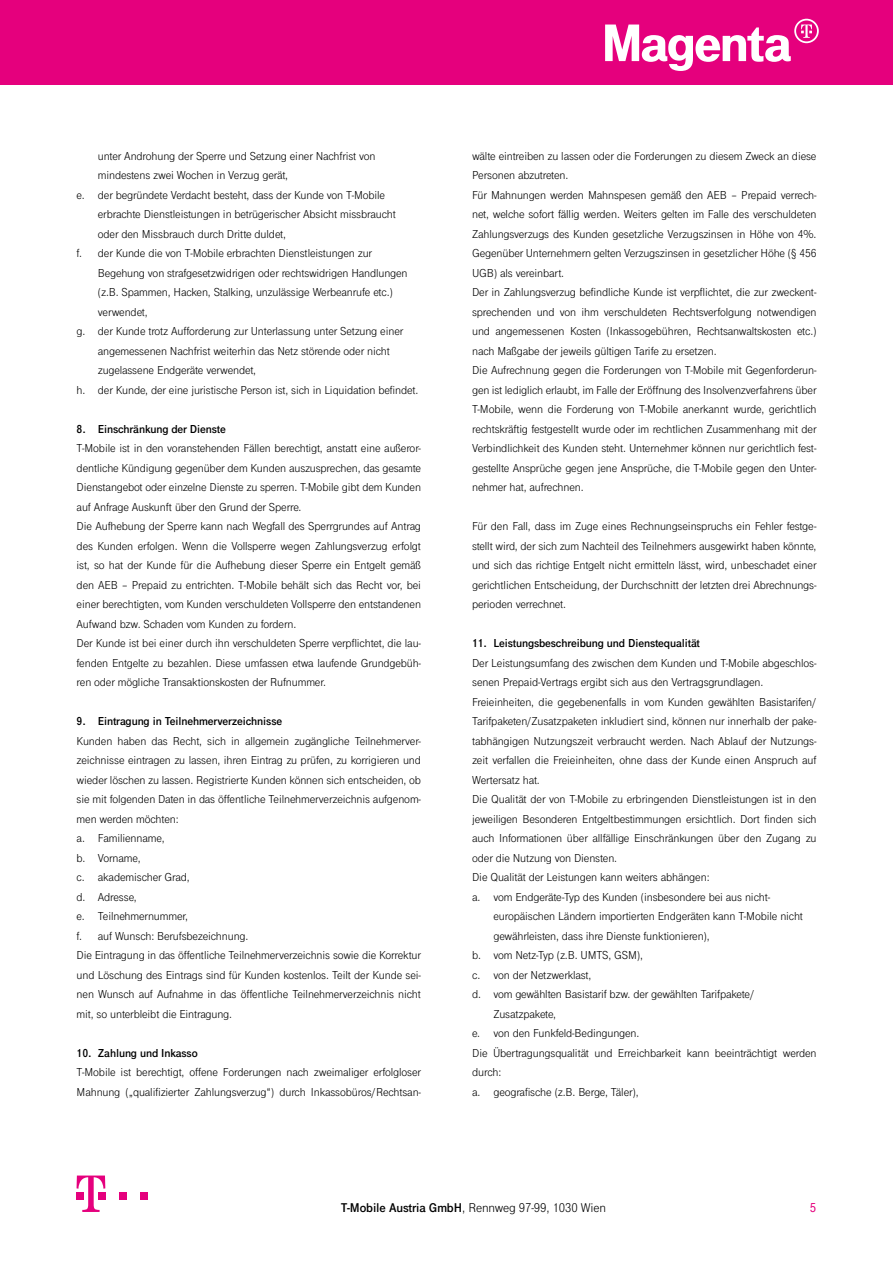
<style>
.page{position:relative;width:893px;height:1263px;background:#fff}
.page>*{position:absolute;margin:0;border:0;box-sizing:border-box;transform-origin:0 0}
.t1{font:500 13.5px "Tele Grotesk Next AT";color:#e5007d}
.t2{font:13.2px "Tele Grotesk Next AT";letter-spacing:-.01em;color:#000}
.t3{font:12px/19.5px "Tele Grotesk Next AT";letter-spacing:-.01em;color:#000}
.t4{font:700 12px "Tele Grotesk Next AT";letter-spacing:-.01em;color:#000}
.s1{font-weight:700}
</style>
<div class="page">
<div style="left:0;top:0;width:893px;height:85px;background:#e5007d"></div>
<svg style="left:605px;top:19px;width:214px;height:52px"></svg>
<svg style="left:77px;top:1175px;width:28px;height:37px"></svg>
<div style="left:98px;top:1192px;width:7px;height:8px;background:#e5007d"></div>
<div style="left:120px;top:1192px;width:7px;height:8px;background:#e5007d"></div>
<div style="left:141px;top:1192px;width:7px;height:8px;background:#e5007d"></div>
<p class="t3" style="left:98px;top:147px;width:279px">unter Androhung der Sperre und Setzung einer Nachfrist von</p>
<p class="t3" style="left:98px;top:167px;width:192px">mindestens zwei Wochen in Verzug gerät,</p>
<p class="t3" style="left:77px;top:186px;width:310px">e. der begründete Verdacht besteht, dass der Kunde von T-Mobile</p>
<p class="t3" style="left:98px;top:206px;width:300px">erbrachte Dienstleistungen in betrügerischer Absicht missbraucht</p>
<p class="t3" style="left:98px;top:225px;width:190px">oder den Missbrauch durch Dritte duldet,</p>
<p class="t3" style="left:77px;top:245px;width:297px">f. der Kunde die von T-Mobile erbrachten Dienstleistungen zur</p>
<p class="t3" style="left:98px;top:264px;width:311px">Begehung von strafgesetzwidrigen oder rechtswidrigen Handlungen</p>
<p class="t3" style="left:98px;top:284px;width:296px">(z.B. Spammen, Hacken, Stalking, unzulässige Werbeanrufe etc.)</p>
<p class="t3" style="left:98px;top:303px;width:51px">verwendet,</p>
<p class="t3" style="left:77px;top:323px;width:328px">g. der Kunde trotz Aufforderung zur Unterlassung unter Setzung einer</p>
<p class="t3" style="left:98px;top:342px;width:294px">angemessenen Nachfrist weiterhin das Netz störende oder nicht</p>
<p class="t3" style="left:98px;top:362px;width:160px">zugelassene Endgeräte verwendet,</p>
<p class="t3" style="left:77px;top:381px;width:343px">h. der Kunde, der eine juristische Person ist, sich in Liquidation befindet.</p>
<p class="t4" style="left:77px;top:422px;width:151px">8. Einschränkung der Dienste</p>
<p class="t3" style="left:77px;top:440px;width:346px">T-Mobile ist in den voranstehenden Fällen berechtigt, anstatt eine außeror&shy;dentliche Kündigung gegenüber dem Kunden auszusprechen, das gesamte Dienstangebot oder einzelne Dienste zu sperren. T-Mobile gibt dem Kunden auf Anfrage Auskunft über den Grund der Sperre.<br>Die Aufhebung der Sperre kann nach Wegfall des Sperrgrundes auf Antrag des Kunden erfolgen. Wenn die Vollsperre wegen Zahlungsverzug erfolgt ist, so hat der Kunde für die Aufhebung dieser Sperre ein Entgelt gemäß den AEB – Prepaid zu entrichten. T-Mobile behält sich das Recht vor, bei einer berechtigten, vom Kunden verschuldeten Vollsperre den entstandenen Aufwand bzw. Schaden vom Kunden zu fordern.<br>Der Kunde ist bei einer durch ihn verschuldeten Sperre verpflichtet, die lau&shy;fenden Entgelte zu bezahlen. Diese umfassen etwa laufende Grundgebüh&shy;ren oder mögliche Transaktionskosten der Rufnummer.</p>
<p class="t4" style="left:77px;top:714px;width:207px">9. Eintragung in Teilnehmerverzeichnisse</p>
<p class="t3" style="left:77px;top:732px;width:346px">Kunden haben das Recht, sich in allgemein zugängliche Teilnehmerver&shy;zeichnisse eintragen zu lassen, ihren Eintrag zu prüfen, zu korrigieren und wieder löschen zu lassen. Registrierte Kunden können sich entscheiden, ob sie mit folgenden Daten in das öffentliche Teilnehmerverzeichnis aufgenom&shy;men werden möchten:<br>a. Familienname,<br>b. Vorname,<br>c. akademischer Grad,<br>d. Adresse,<br>e. Teilnehmernummer,<br>f. auf Wunsch: Berufsbezeichnung.<br>Die Eintragung in das öffentliche Teilnehmerverzeichnis sowie die Korrektur und Löschung des Eintrags sind für Kunden kostenlos. Teilt der Kunde sei&shy;nen Wunsch auf Aufnahme in das öffentliche Teilnehmerverzeichnis nicht mit, so unterbleibt die Eintragung.</p>
<p class="t4" style="left:77px;top:1046px;width:123px">10. Zahlung und Inkasso</p>
<p class="t3" style="left:77px;top:1064px;width:346px">T-Mobile ist berechtigt, offene Forderungen nach zweimaliger erfolgloser<br>Mahnung („qualifizierter Zahlungsverzug“) durch Inkassobüros/Rechtsan-</p>
<p class="t3" style="left:472px;top:147px;width:346px">wälte eintreiben zu lassen oder die Forderungen zu diesem Zweck an diese Personen abzutreten.<br>Für Mahnungen werden Mahnspesen gemäß den AEB – Prepaid verrech&shy;net, welche sofort fällig werden. Weiters gelten im Falle des verschuldeten Zahlungsverzugs des Kunden gesetzliche Verzugszinsen in Höhe von 4%.<br>Gegenüber Unternehmern gelten Verzugszinsen in gesetzlicher Höhe (§ 456<br>UGB) als vereinbart.<br>Der in Zahlungsverzug befindliche Kunde ist verpflichtet, die zur zweckent&shy;sprechenden und von ihm verschuldeten Rechtsverfolgung notwendigen und angemessenen Kosten (Inkassogebühren, Rechtsanwaltskosten etc.) nach Maßgabe der jeweils gültigen Tarife zu ersetzen.<br>Die Aufrechnung gegen die Forderungen von T-Mobile mit Gegenforderun&shy;gen ist lediglich erlaubt, im Falle der Eröffnung des Insolvenzverfahrens über T-Mobile, wenn die Forderung von T-Mobile anerkannt wurde, gerichtlich rechtskräftig festgestellt wurde oder im rechtlichen Zusammenhang mit der Verbindlichkeit des Kunden steht. Unternehmer können nur gerichtlich fest&shy;gestellte Ansprüche gegen jene Ansprüche, die T-Mobile gegen den Unter&shy;nehmer hat, aufrechnen.</p>
<p class="t3" style="left:472px;top:518px;width:346px;text-align:justify">Für den Fall, dass im Zuge eines Rechnungseinspruchs ein Fehler festge&shy;stellt wird, der sich zum Nachteil des Teilnehmers ausgewirkt haben könnte, und sich das richtige Entgelt nicht ermitteln lässt, wird, unbeschadet einer gerichtlichen Entscheidung, der Durchschnitt der letzten drei Abrechnungs&shy;perioden verrechnet.</p>
<p class="t4" style="left:472px;top:636px;width:229px">11. Leistungsbeschreibung und Dienstequalität</p>
<p class="t3" style="left:472px;top:654px;width:346px">Der Leistungsumfang des zwischen dem Kunden und T-Mobile abgeschlos&shy;senen Prepaid-Vertrags ergibt sich aus den Vertragsgrundlagen.<br>Freieinheiten, die gegebenenfalls in vom Kunden gewählten Basistarifen/ Tarifpaketen/Zusatzpaketen inkludiert sind, können nur innerhalb der pake&shy;tabhängigen Nutzungszeit verbraucht werden. Nach Ablauf der Nutzungs&shy;zeit verfallen die Freieinheiten, ohne dass der Kunde einen Anspruch auf Wertersatz hat.<br>Die Qualität der von T-Mobile zu erbringenden Dienstleistungen ist in den jeweiligen Besonderen Entgeltbestimmungen ersichtlich. Dort finden sich auch Informationen über allfällige Einschränkungen über den Zugang zu oder die Nutzung von Diensten.<br>Die Qualität der Leistungen kann weiters abhängen:<br>a. vom Endgeräte-Typ des Kunden (insbesondere bei aus nicht-</p>
<p class="t3" style="left:493px;top:908px;width:311px">europäischen Ländern importierten Endgeräten kann T-Mobile nicht</p>
<p class="t3" style="left:493px;top:927px;width:218px">gewährleisten, dass ihre Dienste funktionieren),</p>
<p class="t3" style="left:472px;top:947px;width:172px">b. vom Netz-Typ (z.B. UMTS, GSM),</p>
<p class="t3" style="left:472px;top:966px;width:121px">c. von der Netzwerklast,</p>
<p class="t3" style="left:472px;top:986px;width:284px">d. vom gewählten Basistarif bzw. der gewählten Tarifpakete/</p>
<p class="t3" style="left:493px;top:1005px;width:64px">Zusatzpakete,</p>
<p class="t3" style="left:472px;top:1025px;width:169px">e. von den Funkfeld-Bedingungen.</p>
<p class="t3" style="left:472px;top:1044px;width:346px">Die Übertragungsqualität und Erreichbarkeit kann beeinträchtigt werden</p>
<p class="t3" style="left:472px;top:1064px;width:31px">durch:</p>
<p class="t3" style="left:472px;top:1083px;width:168px">a. geografische (z.B. Berge, Täler),</p>
<p class="t2" style="left:341px;top:1200px;width:267px"><span class="s1">T-Mobile Austria GmbH</span>, Rennweg 97-99, 1030 Wien</p>
<p class="t1" style="left:810px;top:1200px;width:8px">5</p>
</div>
